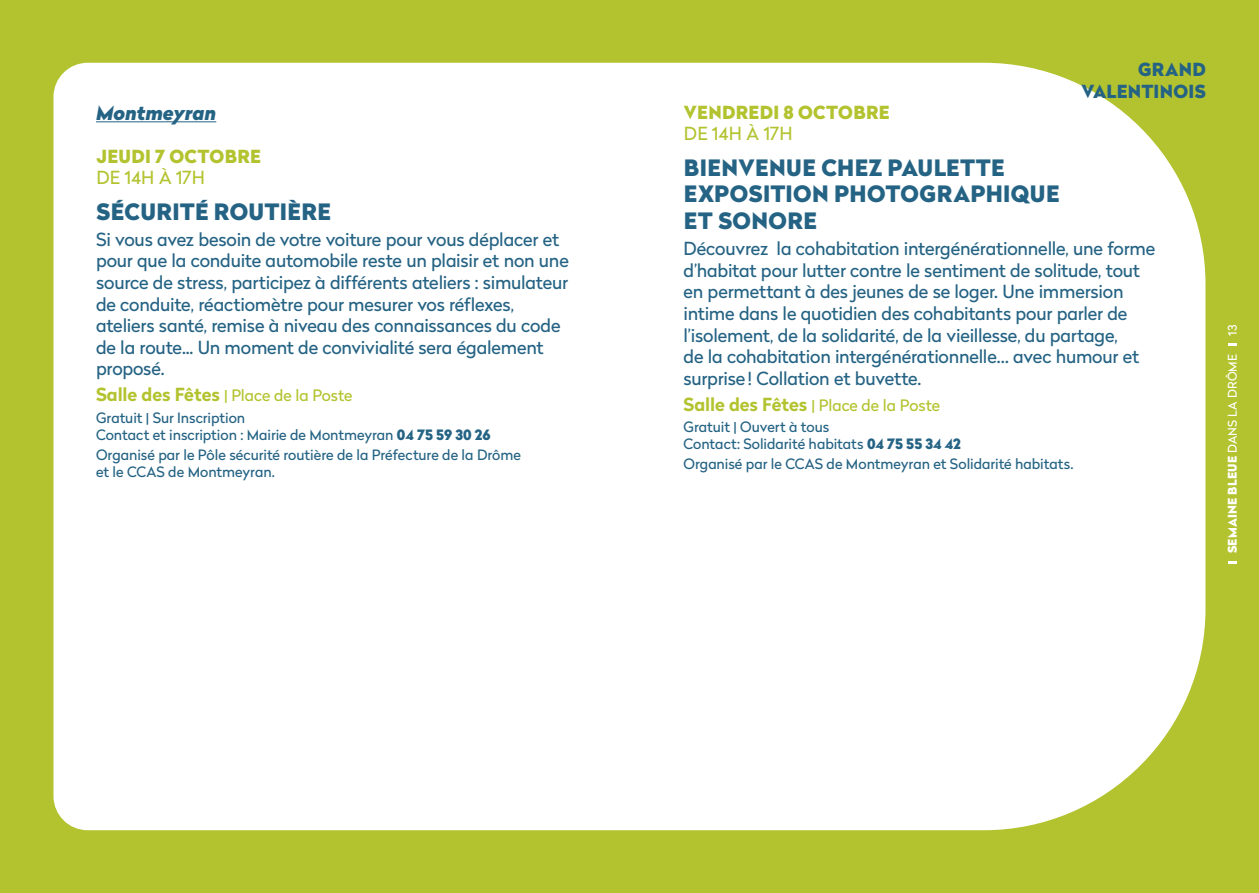
<style>
.page{position:relative;width:1259px;height:893px;background:#b3c32f}
.page>*{position:absolute;margin:0;border:0;box-sizing:border-box;transform-origin:0 0}
.t1{font:900 22.5px/26.7px "Radikal";letter-spacing:.02em;color:#256384}
.t2{font:italic 900 19.5px "Radikal";letter-spacing:-.005em;color:#256384}
.t3{font:18px/21.6px "Radikal";letter-spacing:-.01em;color:#256384}
.t4{font:900 18px "Radikal";letter-spacing:.02em;color:#b3c32f}
.t5{font:18px "Radikal";letter-spacing:.005em;color:#b3c32f}
.t6{font:900 18px/21.6px "Radikal";letter-spacing:.02em;color:#256384;text-align:right}
.t7{font:15.75px "Radikal";letter-spacing:-.005em;color:#b3c32f}
.t8{font:14.25px/17.1px "Radikal";color:#256384}
.t9{font:900 12px "Radikal";letter-spacing:.02em;color:#fff}
.t10{font:12px "Radikal";color:#fff}
.s1{font-weight:700;font-size:18px}
.s2{font-weight:900}
.s3{font-weight:400}
</style>
<div class="page">
<div style="left:53px;top:63px;width:1152px;height:767px;background:#fff"></div>
<svg style="left:1228px;top:561px;width:8px;height:3px"></svg>
<svg style="left:1228px;top:343px;width:8px;height:3px"></svg>
<hr style="left:96px;top:121px;width:120px;height:1px;background:#256384">
<p class="t2" style="left:96px;top:98px;width:122px">Montmeyran</p>
<p class="t4" style="left:96px;top:143px;width:166px">JEUDI 7 OCTOBRE</p>
<p class="t5" style="left:96px;top:165px;width:110px">DE 14H À 17H</p>
<p class="t1" style="left:96px;top:198px;width:236px">SÉCURITÉ ROUTIÈRE</p>
<p class="t3" style="left:96px;top:228px;width:474px">Si vous avez besoin de votre voiture pour vous déplacer et pour que la conduite automobile reste un plaisir et non une source de stress, participez à différents ateliers : simulateur de conduite, réactiomètre pour mesurer vos réflexes, ateliers santé, remise à niveau des connaissances du code de la route... Un moment de convivialité sera également proposé.</p>
<p class="t7" style="left:96px;top:384px;width:258px"><span class="s1">Salle des Fêtes</span> | Place de la Poste</p>
<p class="t8" style="left:96px;top:408px;width:396px">Gratuit | Sur Inscription<br>Contact et inscription : Mairie de Montmeyran <span class="s2">04 75 59 30 26</span></p>
<p class="t8" style="left:96px;top:446px;width:426px">Organisé par le Pôle sécurité routière de la Préfecture de la Drôme et le CCAS de Montmeyran.</p>
<p class="t6" style="left:1081px;top:59px;width:126px">GRAND<br>VALENTINOIS</p>
<p class="t4" style="left:684px;top:99px;width:207px">VENDREDI 8 OCTOBRE</p>
<p class="t5" style="left:684px;top:121px;width:110px">DE 14H À 17H</p>
<p class="t1" style="left:684px;top:154px;width:377px">BIENVENUE CHEZ PAULETTE<br>EXPOSITION PHOTOGRAPHIQUE<br>ET SONORE</p>
<p class="t3" style="left:683px;top:237px;width:473px">Découvrez la cohabitation intergénérationnelle, une forme d’habitat pour lutter contre le sentiment de solitude, tout en permettant à des jeunes de se loger. Une immersion intime dans le quotidien des cohabitants pour parler de l’isolement, de la solidarité, de la vieillesse, du partage,<br>de la cohabitation intergénérationnelle… avec humour et surprise! Collation et buvette.</p>
<p class="t7" style="left:683px;top:394px;width:258px"><span class="s1">Salle des Fêtes</span> | Place de la Poste</p>
<p class="t8" style="left:683px;top:418px;width:279px">Gratuit | Ouvert à tous<br>Contact: Solidarité habitats <span class="s2">04 75 55 34 42</span></p>
<p class="t8" style="left:683px;top:455px;width:391px">Organisé par le CCAS de Montmeyran et Solidarité habitats.</p>
<p class="t10" style="left:1223px;top:335px;width:12px;rotate:-90deg">13</p>
<p class="t9" style="left:1223px;top:553px;width:201px;rotate:-90deg">SEMAINE BLEUE <span class="s3">DANS LA DRÔME</span></p>
</div>
